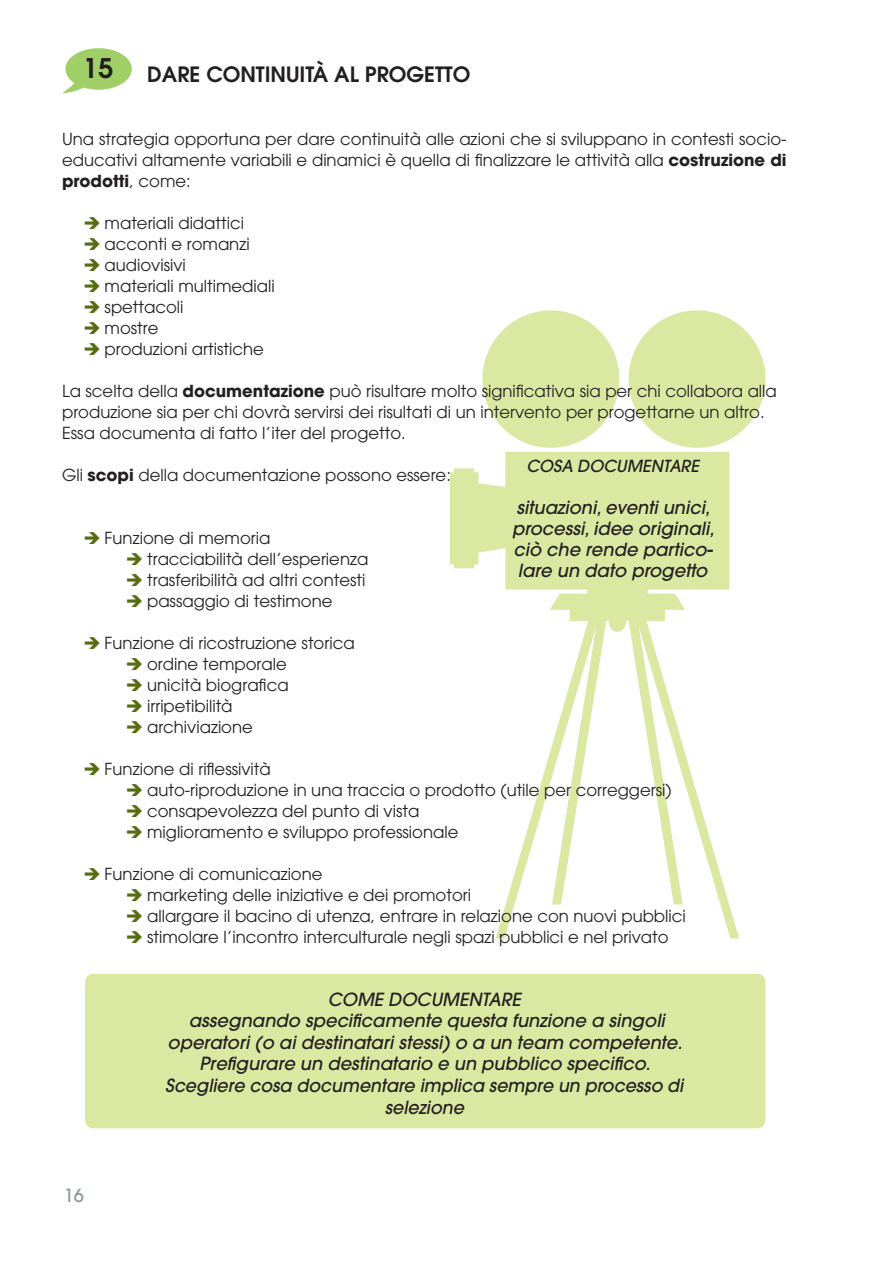
<style>
.page{position:relative;width:893px;height:1263px;background:#fff}
.page>*{position:absolute;margin:0;border:0;box-sizing:border-box;transform-origin:0 0}
.t1{font:600 27px "Avant Garde";color:#231f20}
.t2{font:600 21px "Avant Garde";color:#231f20}
.t3{font:italic 500 18px/21.6px "Avant Garde";color:#231f20;text-align:center}
.t4{font:500 18px "Avant Garde";color:#8b9b93}
.t5{font:16.5px/21px "Avant Garde";color:#231f20;text-align:justify}
.t6{font:italic 500 16.5px "Avant Garde";color:#231f20}
.s1{font-weight:700}
.s2{color:#566c10}
</style>
<div class="page">
<svg style="left:62px;top:48px;width:70px;height:45px"></svg>
<div style="left:85px;top:974px;width:680px;height:154px;background:#dae8a2;border-radius:9px"></div>
<svg style="left:482px;top:310px;width:137px;height:138px"></svg>
<svg style="left:628px;top:310px;width:137px;height:138px"></svg>
<svg style="left:450px;top:452px;width:289px;height:486px"></svg>
<h1 class="t1" style="left:83px;top:50px;width:32px">15</h1>
<p class="t2" style="left:147px;top:61px;width:325px">DARE CONTINUITÀ AL PROGETTO</p>
<p class="t5" style="left:62px;top:130px;width:726px">Una strategia opportuna per dare continuità alle azioni che si sviluppano in contesti socio&shy;educativi altamente variabili e dinamici è quella di finalizzare le attività alla <span class="s1">costruzione di prodotti</span>, come:</p>
<p class="t5" style="left:83px;top:213px;width:162px"><span class="s2">➔</span> materiali didattici</p>
<p class="t5" style="left:83px;top:234px;width:168px"><span class="s2">➔</span> acconti e romanzi</p>
<p class="t5" style="left:83px;top:255px;width:104px"><span class="s2">➔</span> audiovisivi</p>
<p class="t5" style="left:83px;top:276px;width:193px"><span class="s2">➔</span> materiali multimediali</p>
<p class="t5" style="left:83px;top:297px;width:102px"><span class="s2">➔</span> spettacoli</p>
<p class="t5" style="left:83px;top:318px;width:77px"><span class="s2">➔</span> mostre</p>
<p class="t5" style="left:83px;top:339px;width:182px"><span class="s2">➔</span> produzioni artistiche</p>
<p class="t5" style="left:62px;top:381px;width:716px;text-align:left">La scelta della <span class="s1">documentazione</span> può risultare molto significativa sia per chi collabora alla produzione sia per chi dovrà servirsi dei risultati di un intervento per progettarne un altro.<br>Essa documenta di fatto l’iter del progetto.</p>
<p class="t5" style="left:62px;top:465px;width:390px">Gli <span class="s1">scopi</span> della documentazione possono essere:</p>
<p class="t6" style="left:526px;top:457px;width:174px">COSA DOCUMENTARE</p>
<p class="t3" style="left:512px;top:498px;width:204px;line-height:21px">situazioni, eventi unici, processi, idee originali, ciò che rende partico&shy;lare un dato progetto</p>
<p class="t5" style="left:83px;top:528px;width:189px"><span class="s2">➔</span> Funzione di memoria</p>
<p class="t5" style="left:126px;top:549px;width:244px"><span class="s2">➔</span> tracciabilità dell’esperienza</p>
<p class="t5" style="left:126px;top:570px;width:241px"><span class="s2">➔</span> trasferibilità ad altri contesti</p>
<p class="t5" style="left:126px;top:591px;width:208px"><span class="s2">➔</span> passaggio di testimone</p>
<p class="t5" style="left:83px;top:633px;width:273px"><span class="s2">➔</span> Funzione di ricostruzione storica</p>
<p class="t5" style="left:126px;top:654px;width:163px"><span class="s2">➔</span> ordine temporale</p>
<p class="t5" style="left:126px;top:675px;width:164px"><span class="s2">➔</span> unicità biografica</p>
<p class="t5" style="left:126px;top:696px;width:108px"><span class="s2">➔</span> irripetibilità</p>
<p class="t5" style="left:126px;top:717px;width:129px"><span class="s2">➔</span> archiviazione</p>
<p class="t5" style="left:83px;top:759px;width:189px"><span class="s2">➔</span> Funzione di riflessività</p>
<p class="t5" style="left:126px;top:780px;width:547px"><span class="s2">➔</span> auto-riproduzione in una traccia o prodotto (utile per correggersi)</p>
<p class="t5" style="left:126px;top:801px;width:295px"><span class="s2">➔</span> consapevolezza del punto di vista</p>
<p class="t5" style="left:126px;top:822px;width:334px"><span class="s2">➔</span> miglioramento e sviluppo professionale</p>
<p class="t5" style="left:83px;top:864px;width:241px"><span class="s2">➔</span> Funzione di comunicazione</p>
<p class="t5" style="left:126px;top:885px;width:347px"><span class="s2">➔</span> marketing delle iniziative e dei promotori</p>
<p class="t5" style="left:126px;top:906px;width:561px"><span class="s2">➔</span> allargare il bacino di utenza, entrare in relazione con nuovi pubblici</p>
<p class="t5" style="left:126px;top:927px;width:544px"><span class="s2">➔</span> stimolare l’incontro interculturale negli spazi pubblici e nel privato</p>
<p class="t4" style="left:64px;top:1189px;width:21px">16</p>
<p class="t3" style="left:165px;top:989px;width:520px">COME DOCUMENTARE<br>assegnando specificamente questa funzione a singoli operatori (o ai destinatari stessi) o a un team competente.<br>Prefigurare un destinatario e un pubblico specifico.<br>Scegliere cosa documentare implica sempre un processo di selezione</p>
</div>
